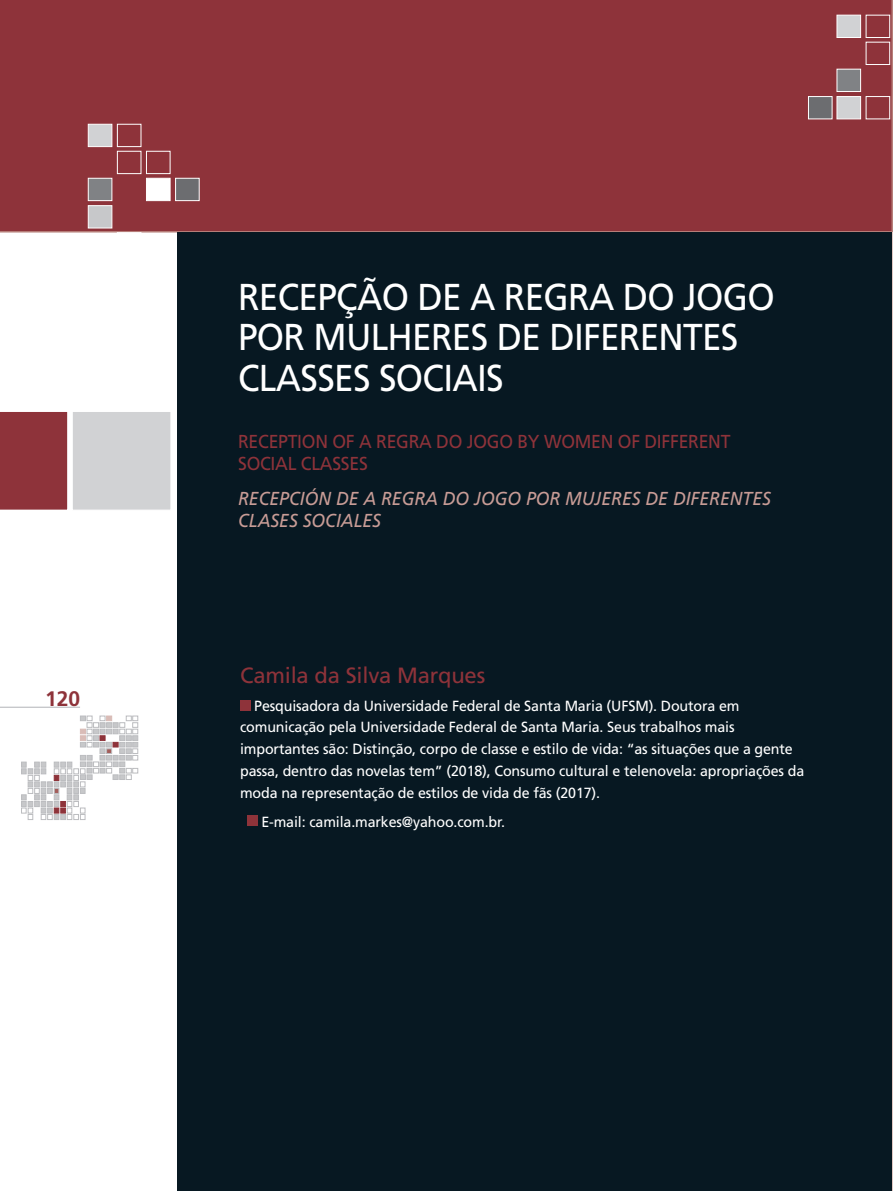
<style>
.page{position:relative;width:893px;height:1191px;background:#fff}
.page>*{position:absolute;margin:0;border:0;box-sizing:border-box;transform-origin:0 0}
.t1{font:37.35px/40.3px "Frutiger";letter-spacing:-.02em;color:#fff;scale:.94 1}
.t2{font:22.05px "Frutiger";letter-spacing:-.01em;color:#8e333a}
.t3{font:700 21px "Frutiger";color:#8e333a}
.t4{font:italic 18.75px/22.5px "Frutiger";color:#c89c96;scale:.94 1}
.t5{font:18.75px/22.5px "Frutiger";letter-spacing:-.015em;color:#8e333a;scale:.94 1}
.t6{font:14.7px/21.9px "Frutiger";letter-spacing:-.01em;color:#fff}
</style>
<div class="page">
<svg style="left:21px;top:716px;width:117px;height:103px"></svg>
<div style="left:0;top:0;width:893px;height:232px;background:#8e333a"></div>
<div style="left:88px;top:178px;width:24px;height:23px;background:#808285;border:1px solid #fff"></div>
<div style="left:146px;top:178px;width:24px;height:23px;background:#fff;border:1px solid #fff"></div>
<div style="left:175px;top:178px;width:24px;height:23px;background:#6c6d70;border:1px solid #fff"></div>
<div style="left:117px;top:151px;width:24px;height:23px;border:1px solid #fff"></div>
<div style="left:146px;top:151px;width:24px;height:23px;border:1px solid #fff"></div>
<div style="left:88px;top:124px;width:24px;height:23px;background:#d1d2d4;border:1px solid #fff"></div>
<div style="left:117px;top:124px;width:24px;height:23px;border:1px solid #fff"></div>
<div style="left:117px;top:232px;width:24px;height:23px;border:1px solid #fff"></div>
<div style="left:88px;top:205px;width:24px;height:23px;background:#c7c8ca;border:1px solid #fff"></div>
<div style="left:837px;top:69px;width:24px;height:23px;background:#808285;border:1px solid #fff"></div>
<div style="left:866px;top:42px;width:24px;height:23px;border:1px solid #fff"></div>
<div style="left:837px;top:15px;width:24px;height:23px;background:#d1d2d4;border:1px solid #fff"></div>
<div style="left:866px;top:15px;width:24px;height:23px;border:1px solid #fff"></div>
<div style="left:837px;top:96px;width:24px;height:23px;background:#d1d2d4;border:1px solid #fff"></div>
<div style="left:866px;top:96px;width:24px;height:23px;border:1px solid #fff"></div>
<div style="left:808px;top:96px;width:24px;height:23px;background:#6c6d70;border:1px solid #fff"></div>
<div style="left:177px;top:232px;width:716px;height:959px;background:#071822"></div>
<div style="left:72px;top:411px;width:99px;height:99px;background:#d1d2d4;border:1px solid #fff"></div>
<div style="left:0;top:412px;width:68px;height:98px;background:#8e333a"></div>
<hr style="left:0;top:707px;width:80px;height:1px;background:#b2b3b7">
<div style="left:240px;top:700px;width:11px;height:10px;background:#8e333a"></div>
<div style="left:247px;top:815px;width:11px;height:11px;background:#8e333a"></div>
<h3 class="t3" style="left:45px;top:686px;width:37px">120</h3>
<h1 class="t1" style="left:238px;top:277px;width:573px">RECEPÇÃO DE A REGRA DO JOGO<br>POR MULHERES DE DIFERENTES<br>CLASSES SOCIAIS</h1>
<p class="t5" style="left:238px;top:430px;width:525px">RECEPTION OF A REGRA DO JOGO BY WOMEN OF DIFFERENT<br>SOCIAL CLASSES</p>
<p class="t4" style="left:238px;top:487px;width:568px">RECEPCIÓN DE A REGRA DO JOGO POR MUJERES DE DIFERENTES<br>CLASES SOCIALES</p>
<h2 class="t2" style="left:240px;top:662px;width:247px">Camila da Silva Marques</h2>
<p class="t6" style="left:240px;top:694px;width:566px;text-indent:14px">Pesquisadora da Universidade Federal de Santa Maria (UFSM). Doutora em comunicação pela Universidade Federal de Santa Maria. Seus trabalhos mais importantes são: Distinção, corpo de classe e estilo de vida: “as situações que a gente passa, dentro das novelas tem” (2018), Consumo cultural e telenovela: apropriações da moda na representação de estilos de vida de fãs (2017).</p>
<p class="t6" style="left:261px;top:810px;width:245px">E-mail: camila.markes@yahoo.com.br.</p>
</div>
